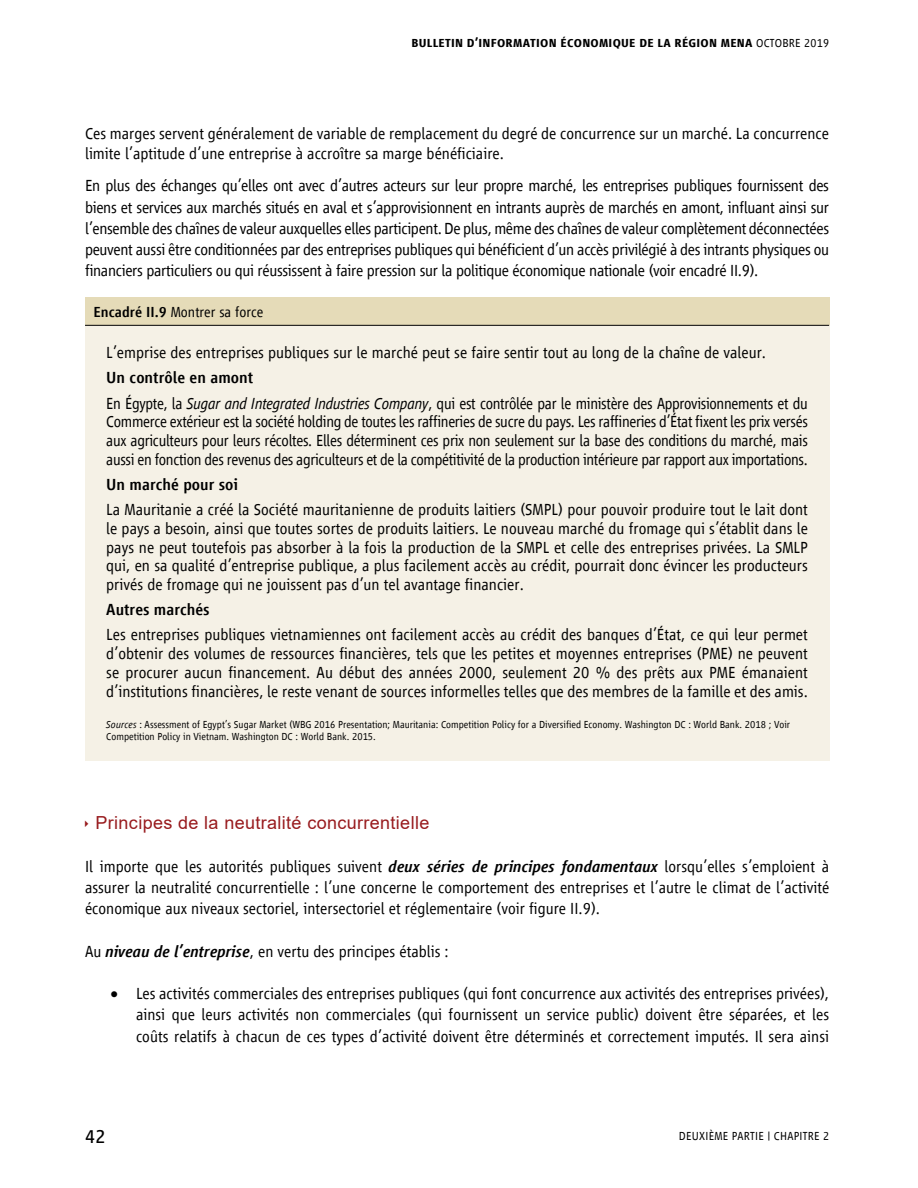
<style>
.page{position:relative;width:918px;height:1188px;background:#fff}
.page>*{position:absolute;margin:0;border:0;box-sizing:border-box;transform-origin:0 0}
.t1{font:19.5px "Vialog LT Com";color:#000}
.t2{font:18px "Arial";letter-spacing:.02em;color:#981b1e}
.t3{font:300 16.5px/21.3px "Vialog LT Com";color:#000;text-align:justify}
.t4{font:300 16.5px/18.8px "Vialog LT Com";color:#000;text-align:justify;scale:.96 1}
.t5{font:300 16.5px/25.2px "Vialog LT Com";letter-spacing:-.02em;color:#000;scale:.96 1}
.t6{font:500 16.5px "Vialog LT Com";color:#000}
.t7{font:300 15px "Vialog LT Com";color:#000}
.t8{font:700 12px "Vialog LT Com";letter-spacing:.02em;color:#000}
.t9{font:300 12px "Vialog LT Com";letter-spacing:.02em;color:#000}
.t10{font:300 10.5px/12px "Vialog LT Com";color:#000}
.s1{font-weight:300}
.s2{font-weight:500}
.s3{font-style:italic}
.s4{font-weight:500;font-style:italic}
</style>
<div class="page">
<div style="left:85px;top:298px;width:744px;height:27px;background:#e5dbb8"></div>
<div style="left:85px;top:325px;width:744px;height:436px;background:#f5f1e6"></div>
<hr style="left:85px;top:325px;width:744px;height:1px;background:#000">
<p class="t8" style="left:412px;top:36px;width:419px">BULLETIN D’INFORMATION ÉCONOMIQUE DE LA RÉGION MENA <span class="s1">OCTOBRE 2019</span></p>
<p class="t3" style="left:85px;top:124px;width:746px;line-height:19.8px">Ces marges servent généralement de variable de remplacement du degré de concurrence sur un marché. La concurrence limite l’aptitude d’une entreprise à accroître sa marge bénéficiaire.</p>
<p class="t3" style="left:85px;top:175px;width:746px">En plus des échanges qu’elles ont avec d’autres acteurs sur leur propre marché, les entreprises publiques fournissent des biens et services aux marchés situés en aval et s’approvisionnent en intrants auprès de marchés en amont, influant ainsi sur l’ensemble des chaînes de valeur auxquelles elles participent. De plus, même des chaînes de valeur complètement déconnectées peuvent aussi être conditionnées par des entreprises publiques qui bénéficient d’un accès privilégié à des intrants physiques ou financiers particuliers ou qui réussissent à faire pression sur la politique économique nationale (voir encadré II.9).</p>
<p class="t7" style="left:94px;top:304px;width:171px"><span class="s2">Encadré II.9</span> Montrer sa force</p>
<p class="t3" style="left:106px;top:342px;width:661px">L’emprise des entreprises publiques sur le marché peut se faire sentir tout au long de la chaîne de valeur.</p>
<p class="t5" style="left:106px;top:365px;width:732px"><span class="s2">Un contrôle en amont<br></span>En Égypte, la <span class="s3">Sugar and Integrated Industries Company</span>, qui est contrôlée par le ministère des Approvisionnements et du</p>
<p class="t4" style="left:106px;top:413px;width:732px">Commerce extérieur est la société holding de toutes les raffineries de sucre du pays. Les raffineries d’État fixent les prix versés aux agriculteurs pour leurs récoltes. Elles déterminent ces prix non seulement sur la base des conditions du marché, mais aussi en fonction des revenus des agriculteurs et de la compétitivité de la production intérieure par rapport aux importations.</p>
<p class="t6" style="left:106px;top:475px;width:133px">Un marché pour soi</p>
<p class="t3" style="left:106px;top:500px;width:703px;line-height:18.8px">La Mauritanie a créé la Société mauritanienne de produits laitiers (SMPL) pour pouvoir produire tout le lait dont le pays a besoin, ainsi que toutes sortes de produits laitiers. Le nouveau marché du fromage qui s’établit dans le pays ne peut toutefois pas absorber à la fois la production de la SMPL et celle des entreprises privées. La SMLP qui, en sa qualité d’entreprise publique, a plus facilement accès au crédit, pourrait donc évincer les producteurs privés de fromage qui ne jouissent pas d’un tel avantage financier.</p>
<p class="t6" style="left:106px;top:601px;width:105px">Autres marchés</p>
<p class="t3" style="left:106px;top:626px;width:703px;line-height:18.8px">Les entreprises publiques vietnamiennes ont facilement accès au crédit des banques d’État, ce qui leur permet d’obtenir des volumes de ressources financières, tels que les petites et moyennes entreprises (PME) ne peuvent se procurer aucun financement. Au début des années 2000, seulement 20 % des prêts aux PME émanaient d’institutions financières, le reste venant de sources informelles telles que des membres de la famille et des amis.</p>
<p class="t10" style="left:106px;top:718px;width:685px"><span class="s3">Sources</span> : Assessment of Egypt’s Sugar Market (WBG 2016 Presentation; Mauritania: Competition Policy for a Diversified Economy. Washington DC : World Bank. 2018 ; Voir<br>Competition Policy in Vietnam. Washington DC : World Bank. 2015.</p>
<p class="t2" style="left:96px;top:810px;width:335px">Principes de la neutralité concurrentielle</p>
<p class="t3" style="left:85px;top:856px;width:746px">Il importe que les autorités publiques suivent <span class="s4">deux séries de principes fondamentaux</span> lorsqu’elles s’emploient à assurer la neutralité concurrentielle : l’une concerne le comportement des entreprises et l’autre le climat de l’activité économique aux niveaux sectoriel, intersectoriel et réglementaire (voir figure II.9).</p>
<p class="t3" style="left:85px;top:941px;width:365px">Au <span class="s4">niveau de l’entreprise</span>, en vertu des principes établis :</p>
<p class="t3" style="left:136px;top:983px;width:695px;text-indent:-26px">• Les activités commerciales des entreprises publiques (qui font concurrence aux activités des entreprises privées), ainsi que leurs activités non commerciales (qui fournissent un service public) doivent être séparées, et les coûts relatifs à chacun de ces types d’activité doivent être déterminés et correctement imputés. Il sera ainsi</p>
<p class="t1" style="left:85px;top:1126px;width:22px">42</p>
<p class="t9" style="left:679px;top:1130px;width:152px">DEUXIÈME PARTIE | CHAPITRE 2</p>
</div>
